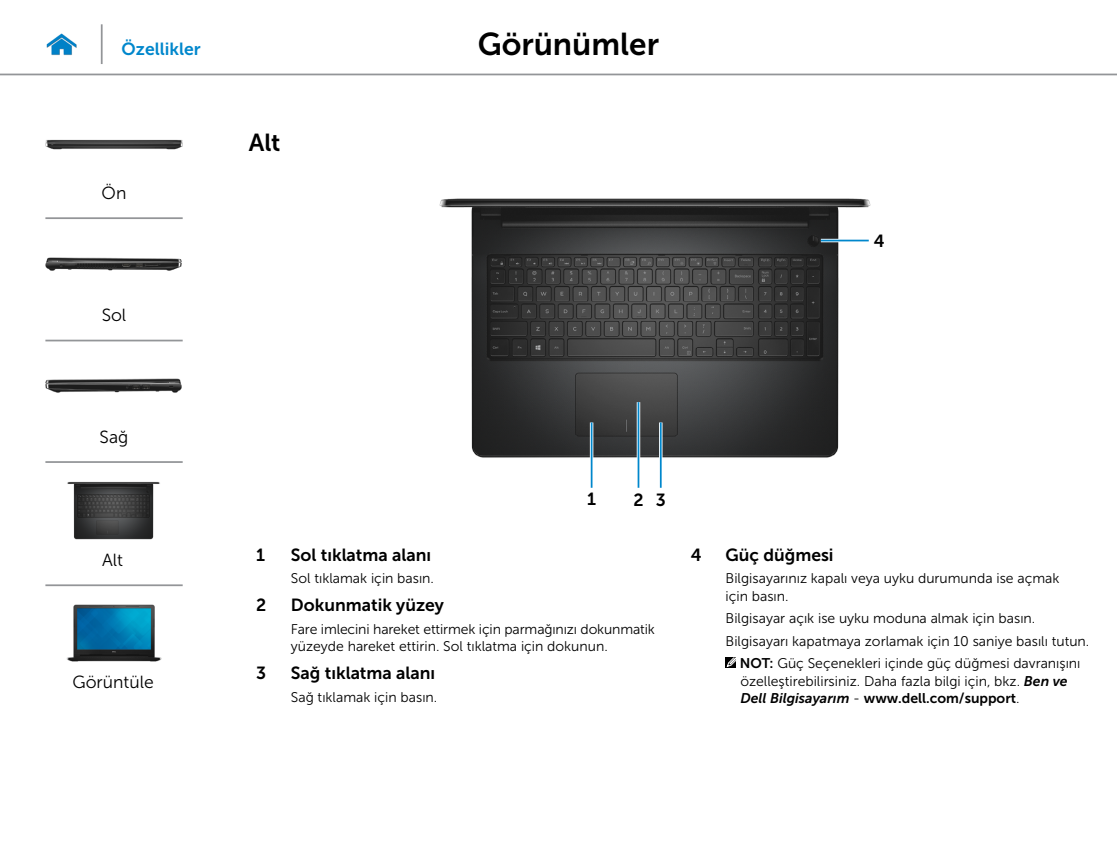
<style>
.page{position:relative;width:1117px;height:844px;background:#fff}
.page>*{position:absolute;margin:0;border:0;box-sizing:border-box;transform-origin:0 0}
.t1{font:31.5px "Museo Sans For Dell 700";color:#000}
.Head2{font:24.5px "Museo Sans For Dell 700";color:#000}
.Callout_Head{font:17.5px "Museo Sans For Dell 700";color:#000}
.t2{font:17.5px "Museo Sans For Dell 300";color:#000}
.t3{font:17.5px "Museo Sans For Dell 700";color:#0087cc}
.Callout-L{font:17.5px "Museo Sans For Dell 700";color:#000}
.Callout_description{font:14px/17.5px "Museo Sans For Dell 300";color:#000}
.Note{font:14px/17.5px "Museo Sans For Dell 300";color:#000}
.s1{font-family:"Museo Sans For Dell 700"}
.s2{font-family:"Museo Sans For Dell 700";font-style:italic}
</style>
<div class="page">
<hr style="left:0;top:74px;width:1116px;height:1px;background:#939598">
<img style="left:46px;top:33px;width:31px;height:23px">
<img style="left:439px;top:198px;width:432px;height:260px">
<svg style="left:589px;top:422px;width:4px;height:65px"></svg>
<hr style="left:590px;top:422px;width:2px;height:65px;background:#0087cc">
<svg style="left:636px;top:402px;width:4px;height:85px"></svg>
<hr style="left:637px;top:402px;width:2px;height:85px;background:#0087cc">
<hr style="left:659px;top:422px;width:3px;height:65px;background:#fff">
<hr style="left:659px;top:422px;width:2px;height:65px;background:#0087cc">
<hr style="left:820px;top:239px;width:48px;height:3px;background:#fff">
<hr style="left:820px;top:239px;width:48px;height:2px;background:#0087cc">
<svg style="left:725px;top:657px;width:11px;height:11px"></svg>
<svg style="left:726px;top:657px;width:10px;height:9px"></svg>
<hr style="left:101px;top:24px;width:2px;height:40px;background:#939598">
<img style="left:45px;top:140px;width:137px;height:9px">
<img style="left:45px;top:257px;width:137px;height:14px">
<img style="left:45px;top:378px;width:137px;height:15px">
<img style="left:67px;top:481px;width:93px;height:58px">
<img style="left:67px;top:604px;width:94px;height:57px">
<hr style="left:45px;top:217px;width:138px;height:2px;background:#939598">
<hr style="left:45px;top:339px;width:138px;height:2px;background:#939598">
<hr style="left:45px;top:461px;width:138px;height:2px;background:#939598">
<hr style="left:45px;top:584px;width:138px;height:2px;background:#939598">
<p class="t3" style="left:122px;top:39px;width:80px">Özellikler</p>
<h1 class="t1" style="left:477px;top:26px;width:183px">Görünümler</h1>
<p class="t2" style="left:102px;top:183px;width:26px">Ön</p>
<p class="t2" style="left:102px;top:305px;width:26px">Sol</p>
<p class="Head2" style="left:249px;top:128px;width:33px">Alt</p>
<p class="Callout-L" style="left:873px;top:231px;width:12px">4</p>
<p class="t2" style="left:100px;top:428px;width:30px">Sağ</p>
<p class="t2" style="left:102px;top:550px;width:22px">Alt</p>
<p class="t2" style="left:72px;top:672px;width:83px">Görüntüle</p>
<p class="Callout-L" style="left:587px;top:489px;width:10px">1</p>
<p class="Callout-L" style="left:633px;top:489px;width:12px">2</p>
<p class="Callout-L" style="left:655px;top:489px;width:12px">3</p>
<p class="Callout_Head" style="left:256px;top:544px;width:10px">1</p>
<p class="Callout_Head" style="left:291px;top:544px;width:142px">Sol tıklatma alanı</p>
<p class="Callout_description" style="left:291px;top:569px;width:145px">Sol tıklamak için basın.</p>
<p class="Callout_Head" style="left:256px;top:595px;width:12px">2</p>
<p class="Callout_Head" style="left:291px;top:595px;width:155px">Dokunmatik yüzey</p>
<p class="Callout_description" style="left:291px;top:620px;width:365px">Fare imlecini hareket ettirmek için parmağınızı dokunmatik yüzeyde hareket ettirin. Sol tıklatma için dokunun.</p>
<p class="Callout_Head" style="left:256px;top:663px;width:12px">3</p>
<p class="Callout_Head" style="left:291px;top:663px;width:146px">Sağ tıklatma alanı</p>
<p class="Callout_description" style="left:291px;top:688px;width:148px">Sağ tıklamak için basın.</p>
<p class="Callout_Head" style="left:690px;top:544px;width:12px">4</p>
<p class="Callout_Head" style="left:725px;top:544px;width:109px">Güç düğmesi</p>
<p class="Callout_description" style="left:725px;top:569px;width:335px">Bilgisayarınız kapalı veya uyku durumunda ise açmak için basın.</p>
<p class="Callout_description" style="left:725px;top:609px;width:311px">Bilgisayar açık ise uyku moduna almak için basın.</p>
<p class="Callout_description" style="left:725px;top:632px;width:365px">Bilgisayarı kapatmaya zorlamak için 10 saniye basılı tutun.</p>
<p class="Note" style="left:739px;top:654px;width:342px"><span class="s1">NOT:</span> Güç Seçenekleri içinde güç düğmesi davranışını özelleştirebilirsiniz. Daha fazla bilgi için, bkz. <span class="s2">Ben ve<br>Dell Bilgisayarım</span> - <span class="s1">www.dell.com/support</span>.</p>
</div>
